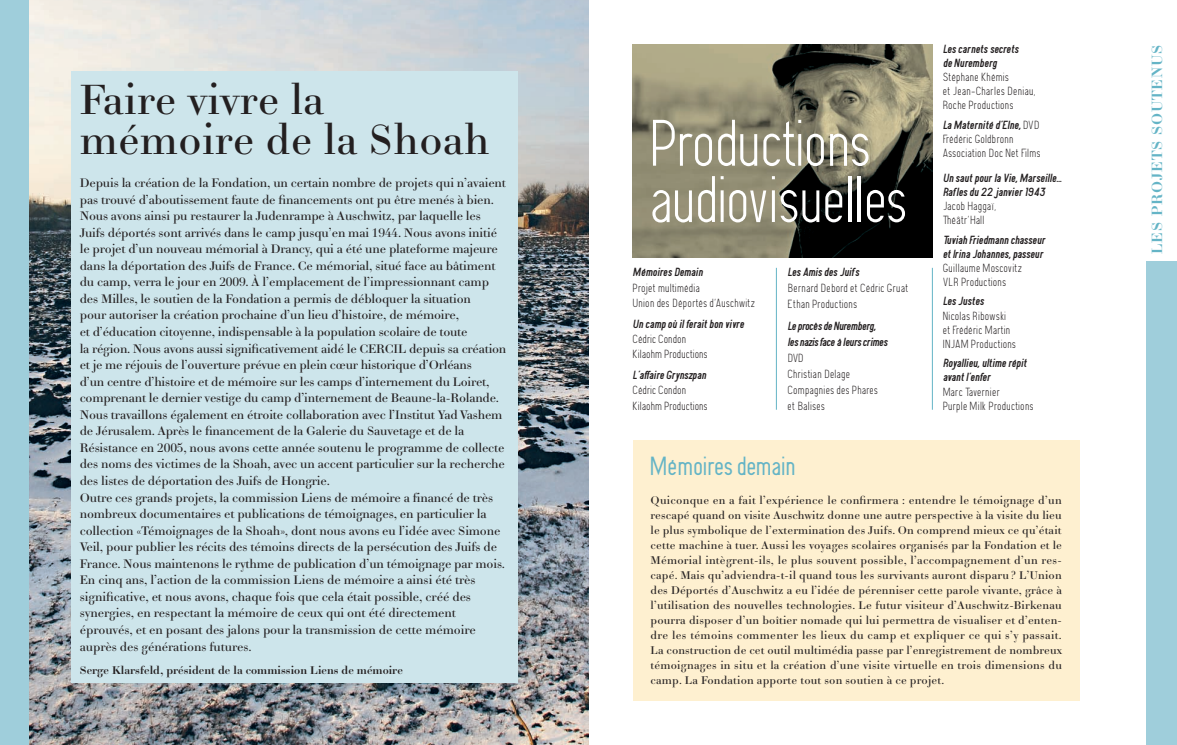
<style>
.page{position:relative;width:1177px;height:745px;background:#fff}
.page>*{position:absolute;margin:0;border:0;box-sizing:border-box;transform-origin:0 0}
.t1{font:62.5px/56.2px "Normale Fine";letter-spacing:.03em;color:#fff}
.t2{font:42.5px/40.2px "Didot Elder";color:#231f20}
.t3{font:25px "Normale Legere";letter-spacing:.05em;color:#64b4c6}
.t4{font:700 15px "Didot Elder";letter-spacing:.05em;color:#64b4c6}
.t5{font:12.5px/16.5px "Didot Elder";letter-spacing:-.015em;color:#231f20}
.t6{font:11.25px/15px "Didot Elder";letter-spacing:.01em;color:#231f20;text-align:justify}
.t7{font:11.25px/14.1px "Normale Fine";letter-spacing:.065em;color:#231f20}
.t8{font:11.25px/14.1px "Normale Grasse Italique";letter-spacing:.045em;color:#231f20}
.t9{font:700 11.25px "Didot Elder";color:#231f20}
.s1{font-family:"Normale Grasse Italique"}
.s2{font-family:"Normale Fine"}
</style>
<div class="page">
<img style="left:28px;top:0;width:560px;height:744px">
<div style="left:71px;top:71px;width:446px;height:611px;background:#cde5eb"></div>
<div style="left:0;top:0;width:28px;height:744px;background:#9fcedb"></div>
<hr style="left:776px;top:268px;width:1px;height:141px;background:#64b4c6">
<hr style="left:932px;top:268px;width:1px;height:141px;background:#64b4c6">
<img style="left:632px;top:44px;width:300px;height:213px">
<div style="left:632px;top:439px;width:447px;height:261px;background:#fef0d0"></div>
<div style="left:1146px;top:260px;width:30px;height:484px;background:#9fcedb"></div>
<p class="t2" style="left:80px;top:85px;width:411px">Faire vivre la mémoire de la Shoah</p>
<p class="t5" style="left:80px;top:176px;width:428px">Depuis la création de la Fondation, un certain nombre de projets qui n’avaient pas trouvé d’aboutissement faute de financements ont pu être menés à bien.<br>Nous avons ainsi pu restaurer la Judenrampe à Auschwitz, par laquelle les Juifs déportés sont arrivés dans le camp jusqu’en mai 1944. Nous avons initié le projet d’un nouveau mémorial à Drancy, qui a été une plateforme majeure dans la déportation des Juifs de France. Ce mémorial, situé face au bâtiment du camp, verra le jour en 2009. À l’emplacement de l’impressionnant camp des Milles, le soutien de la Fondation a permis de débloquer la situation<br>pour autoriser la création prochaine d’un lieu d’histoire, de mémoire,<br>et d’éducation citoyenne, indispensable à la population scolaire de toute<br>la région. Nous avons aussi significativement aidé le CERCIL depuis sa création et je me réjouis de l’ouverture prévue en plein cœur historique d’Orléans<br>d’un centre d’histoire et de mémoire sur les camps d’internement du Loiret, comprenant le dernier vestige du camp d’internement de Beaune-la-Rolande.<br>Nous travaillons également en étroite collaboration avec l’Institut Yad Vashem de Jérusalem. Après le financement de la Galerie du Sauvetage et de la Résistance en 2005, nous avons cette année soutenu le programme de collecte des noms des victimes de la Shoah, avec un accent particulier sur la recherche des listes de déportation des Juifs de Hongrie.<br>Outre ces grands projets, la commission Liens de mémoire a financé de très nombreux documentaires et publications de témoignages, en particulier la collection «Témoignages de la Shoah», dont nous avons eu l’idée avec Simone Veil, pour publier les récits des témoins directs de la persécution des Juifs de France. Nous maintenons le rythme de publication d’un témoignage par mois.<br>En cinq ans, l’action de la commission Liens de mémoire a ainsi été très significative, et nous avons, chaque fois que cela était possible, créé des synergies, en respectant la mémoire de ceux qui ont été directement éprouvés, et en posant des jalons pour la transmission de cette mémoire auprès des générations futures.</p>
<p class="t9" style="left:80px;top:666px;width:324px">Serge Klarsfeld, président de la commission Liens de mémoire</p>
<p class="t1" style="left:650px;top:121px;width:258px">Productions audiovisuelles</p>
<p class="t7" style="left:632px;top:265px;width:123px;line-height:15.4px"><span class="s1">Mémoires Demain<br></span>Projet multimédia<br>Union des Déportés d’Auschwitz</p>
<p class="t7" style="left:632px;top:317px;width:112px;line-height:15.4px"><span class="s1">Un camp où il ferait bon vivre<br></span>Cédric Condon<br>Kilaohm Productions</p>
<p class="t7" style="left:632px;top:368px;width:76px;line-height:15.4px"><span class="s1">L’affaire Grynszpan<br></span>Cédric Condon<br>Kilaohm Productions</p>
<p class="t7" style="left:788px;top:265px;width:122px;line-height:16px"><span class="s1">Les Amis des Juifs<br></span>Bernard Debord et Cédric Gruat<br>Ethan Productions</p>
<p class="t7" style="left:788px;top:318px;width:101px;line-height:16px"><span class="s1">Le procès de Nuremberg, les nazis face à leurs crimes<br></span>DVD<br>Christian Delage<br>Compagnies des Phares et Balises</p>
<p class="t7" style="left:943px;top:43px;width:94px"><span class="s1">Les carnets secrets<br>de Nuremberg<br></span>Stéphane Khémis<br>et Jean-Charles Deniau,<br>Roche Productions</p>
<p class="t7" style="left:943px;top:119px;width:99px"><span class="s1">La Maternité d’Elne,</span> DVD<br>Frédéric Goldbronn<br>Association Doc Net Films</p>
<p class="t8" style="left:943px;top:172px;width:120px">Un saut pour la Vie, Marseille…<br>Rafles du 22 janvier 1943<br><span class="s2">Jacob Haggaï,<br>Théâtr’Hall</span></p>
<p class="t8" style="left:943px;top:233px;width:104px">Tuviah Friedmann chasseur et Irina Johannes, passeur<br><span class="s2">Guillaume Moscovitz<br>VLR Productions</span></p>
<p class="t7" style="left:943px;top:295px;width:74px"><span class="s1">Les Justes<br></span>Nicolas Ribowski<br>et Frédéric Martin<br>INJAM Productions</p>
<p class="t7" style="left:943px;top:357px;width:92px"><span class="s1">Royallieu, ultime répit avant l’enfer<br></span>Marc Tavernier<br>Purple Milk Productions</p>
<p class="t3" style="left:650px;top:456px;width:146px">Mémoires demain</p>
<p class="t6" style="left:650px;top:493px;width:413px">Quiconque en a fait l’expérience le confirmera : entendre le témoignage d’un rescapé quand on visite Auschwitz donne une autre perspective à la visite du lieu le plus symbolique de l’extermination des Juifs. On comprend mieux ce qu’était cette machine à tuer. Aussi les voyages scolaires organisés par la Fondation et le Mémorial intègrent-ils, le plus souvent possible, l’accompagnement d’un res&shy;capé. Mais qu’adviendra-t-il quand tous les survivants auront disparu ? L’Union des Déportés d’Auschwitz a eu l’idée de pérenniser cette parole vivante, grâce à l’utilisation des nouvelles technologies. Le futur visiteur d’Auschwitz-Birkenau pourra disposer d’un boîtier nomade qui lui permettra de visualiser et d’enten&shy;dre les témoins commenter les lieux du camp et expliquer ce qui s’y passait.<br>La construction de cet outil multimédia passe par l’enregistrement de nombreux témoignages in situ et la création d’une visite virtuelle en trois dimensions du camp. La Fondation apporte tout son soutien à ce projet.</p>
<p class="t4" style="left:1151px;top:254px;width:211px;rotate:-90deg">LES PROJETS SOUTENUS</p>
</div>
